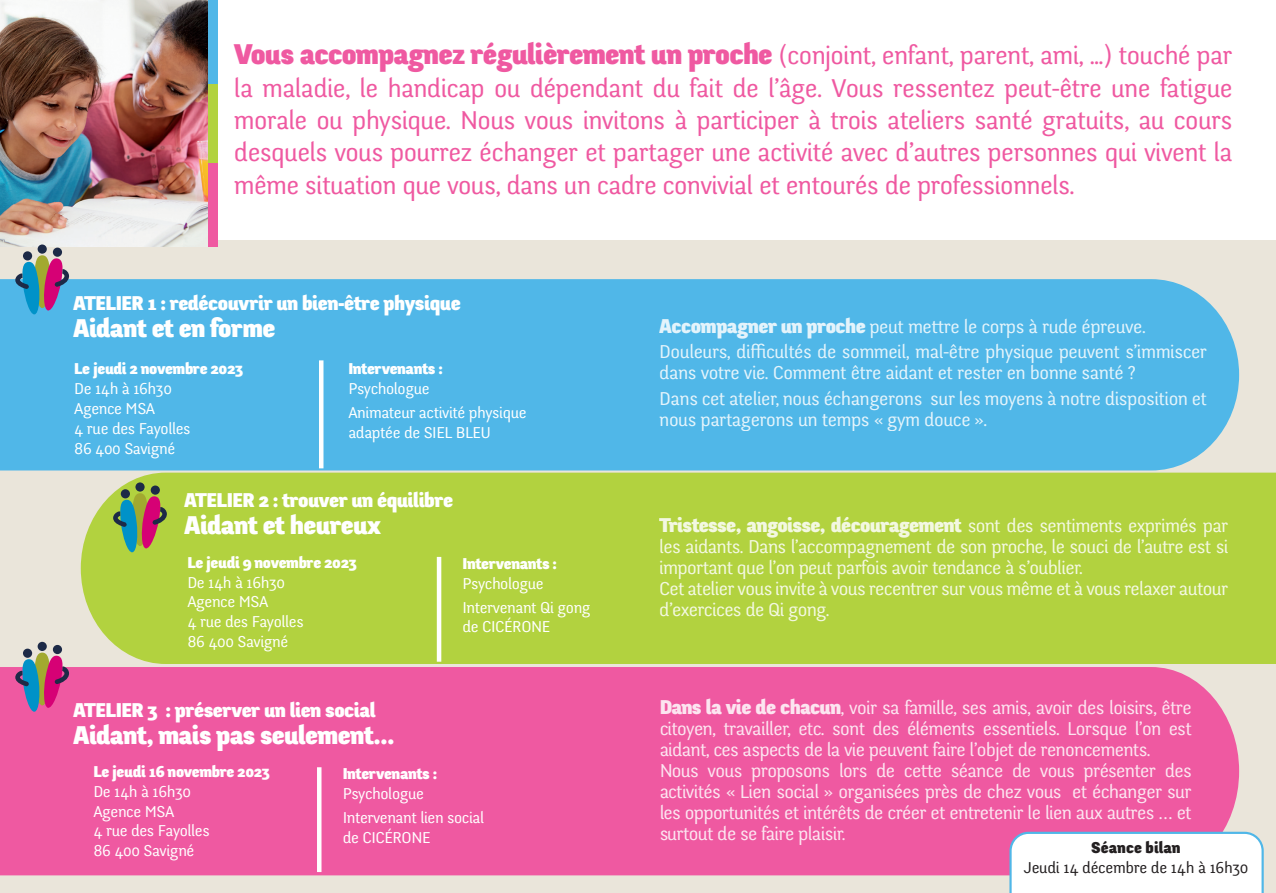
<style>
.page{position:relative;width:1276px;height:893px;background:#fff}
.page>*{position:absolute;margin:0;border:0;box-sizing:border-box;transform-origin:0 0}
.t1{font:27px/32.4px "Fengardo";letter-spacing:-.025em;color:#ef59a1;text-align:justify}
.t2{font:27px "Fengardo Black Beta";letter-spacing:-.025em;color:#fff}
.t3{font:21px "Fengardo Black Beta";letter-spacing:-.025em;color:#fff}
.t4{font:19.5px/21px "Fengardo";letter-spacing:-.035em;color:#fff}
.t5{font:16.5px/19.8px "Fengardo";letter-spacing:-.025em;color:#fff}
.t6{font:16.5px "Fengardo Black Beta";letter-spacing:-.025em;color:#fff}
.t7{font:16.5px "Fengardo";letter-spacing:-.02em;color:#231f20}
.t8{font:16.5px "Fengardo Black Beta";color:#231f20}
.s1{font-family:"Fengardo Black Beta";font-size:30px}
.s2{font-family:"Fengardo Black Beta";font-size:21px}
.s3{font-family:"Fengardo";font-size:19.5px}
</style>
<div class="page">
<div style="left:0;top:240px;width:1276px;height:653px;background:#eae5da"></div>
<div style="left:0;top:279px;width:1239px;height:191px;background:#50b7e8"></div>
<div style="left:0;top:667px;width:1239px;height:208px;background:#ef59a1"></div>
<div style="left:81px;top:473px;width:1195px;height:191px;background:#b2d23f"></div>
<img style="left:0;top:0;width:208px;height:247px">
<div style="left:208px;top:0;width:10px;height:84px;background:#50b7e8"></div>
<div style="left:208px;top:84px;width:10px;height:84px;background:#b2d23f"></div>
<div style="left:208px;top:163px;width:10px;height:84px;background:#ef59a1"></div>
<div style="left:1009px;top:832px;width:254px;height:61px;background:#fff"></div>
<div style="left:53px;top:248px;width:9px;height:9px;background:#1d2a47;border-radius:50%"></div>
<div style="left:38px;top:244px;width:9px;height:10px;background:#1d2a47;border-radius:50%"></div>
<div style="left:23px;top:251px;width:9px;height:9px;background:#1d2a47;border-radius:50%"></div>
<svg style="left:15px;top:255px;width:54px;height:59px;background:#7684a4"></svg>
<div style="left:53px;top:645px;width:9px;height:9px;background:#1d2a47;border-radius:50%"></div>
<div style="left:38px;top:642px;width:9px;height:9px;background:#1d2a47;border-radius:50%"></div>
<div style="left:23px;top:649px;width:9px;height:9px;background:#1d2a47;border-radius:50%"></div>
<svg style="left:15px;top:653px;width:54px;height:59px;background:#9f6890"></svg>
<div style="left:151px;top:485px;width:9px;height:10px;background:#1d2a47;border-radius:50%"></div>
<svg style="left:135px;top:482px;width:10px;height:10px"></svg>
<div style="left:121px;top:489px;width:9px;height:9px;background:#1d2a47;border-radius:50%"></div>
<svg style="left:113px;top:493px;width:54px;height:59px;background:#878863"></svg>
<hr style="left:319px;top:360px;width:4px;height:108px;background:#fff">
<hr style="left:437px;top:557px;width:4px;height:105px;background:#fff">
<hr style="left:317px;top:767px;width:4px;height:105px;background:#fff">
<p class="t1" style="left:234px;top:40px;width:1000px"><span class="s1">Vous accompagnez régulièrement un proche</span> (conjoint, enfant, parent, ami, ...) touché par la maladie, le handicap ou dépendant du fait de l’âge. Vous ressentez peut-être une fatigue morale ou physique. Nous vous invitons à participer à trois ateliers santé gratuits, au cours desquels vous pourrez échanger et partager une activité avec d’autres personnes qui vivent la même situation que vous, dans un cadre convivial et entourés de professionnels.</p>
<p class="t3" style="left:73px;top:291px;width:389px">ATELIER 1 : redécouvrir un bien-être physique</p>
<h1 class="t2" style="left:73px;top:313px;width:204px">Aidant et en forme</h1>
<p class="t6" style="left:74px;top:359px;width:170px">Le jeudi 2 novembre 2023</p>
<p class="t5" style="left:74px;top:379px;width:118px">De 14h à 16h30<br>Agence MSA<br>4 rue des Fayolles<br>86 400 Savigné</p>
<p class="t6" style="left:348px;top:359px;width:96px">Intervenants :</p>
<p class="t5" style="left:348px;top:377px;width:180px;line-height:24px">Psychologue<br>Animateur activité physique</p>
<p class="t5" style="left:348px;top:423px;width:144px">adaptée de SIEL BLEU</p>
<p class="t3" style="left:184px;top:488px;width:271px">ATELIER 2 : trouver un équilibre</p>
<h1 class="t2" style="left:184px;top:509px;width:198px">Aidant et heureux</h1>
<p class="t6" style="left:187px;top:553px;width:171px">Le jeudi 9 novembre 2023</p>
<p class="t5" style="left:187px;top:573px;width:118px">De 14h à 16h30<br>Agence MSA<br>4 rue des Fayolles<br>86 400 Savigné</p>
<p class="t6" style="left:462px;top:554px;width:96px">Intervenants :</p>
<p class="t5" style="left:462px;top:572px;width:130px;line-height:24px">Psychologue<br>Intervenant Qi gong</p>
<p class="t5" style="left:462px;top:618px;width:89px">de CICÉRONE</p>
<p class="t3" style="left:73px;top:698px;width:304px">ATELIER 3 : préserver un lien social</p>
<h1 class="t2" style="left:73px;top:719px;width:323px">Aidant, mais pas seulement…</h1>
<p class="t6" style="left:93px;top:762px;width:178px">Le jeudi 16 novembre 2023</p>
<p class="t5" style="left:93px;top:782px;width:118px">De 14h à 16h30<br>Agence MSA<br>4 rue des Fayolles<br>86 400 Savigné</p>
<p class="t6" style="left:343px;top:764px;width:96px">Intervenants :</p>
<p class="t5" style="left:343px;top:782px;width:143px;line-height:24px">Psychologue<br>Intervenant lien social</p>
<p class="t5" style="left:343px;top:828px;width:89px">de CICÉRONE</p>
<p class="t4" style="left:659px;top:315px;width:549px;line-height:25.2px"><span class="s2">Accompagner un proche</span> peut mettre le corps à rude épreuve.<br>Douleurs, difficultés de sommeil, mal-être physique peuvent s’immiscer</p>
<p class="t4" style="left:659px;top:361px;width:549px;line-height:25.2px">dans votre vie. Comment être aidant et rester en bonne santé ?<br>Dans cet atelier, nous échangerons sur les moyens à notre disposition et</p>
<p class="t4" style="left:659px;top:409px;width:329px">nous partagerons un temps « gym douce ».</p>
<p class="t3" style="left:659px;top:512px;width:570px">Tristesse, angoisse, découragement <span class="s3">sont des sentiments exprimés par</span></p>
<p class="t4" style="left:659px;top:536px;width:570px">les aidants. Dans l’accompagnement de son proche, le souci de l’autre est si important que l’on peut parfois avoir tendance à s’oublier.<br>Cet atelier vous invite à vous recentrer sur vous même et à vous relaxer autour d’exercices de Qi gong.</p>
<p class="t4" style="left:659px;top:697px;width:534px"><span class="s2">Dans la vie de chacun</span>, voir sa famille, ses amis, avoir des loisirs, être citoyen, travailler, etc. sont des éléments essentiels. Lorsque l’on est aidant, ces aspects de la vie peuvent faire l’objet de renoncements.<br>Nous vous proposons lors de cette séance de vous présenter des activités « Lien social » organisées près de chez vous et échanger sur les opportunités et intérêts de créer et entretenir le lien aux autres … et surtout de se faire plaisir.</p>
<p class="t8" style="left:1091px;top:838px;width:91px">Séance bilan</p>
<p class="t7" style="left:1023px;top:858px;width:226px">Jeudi 14 décembre de 14h à 16h30</p>
</div>
